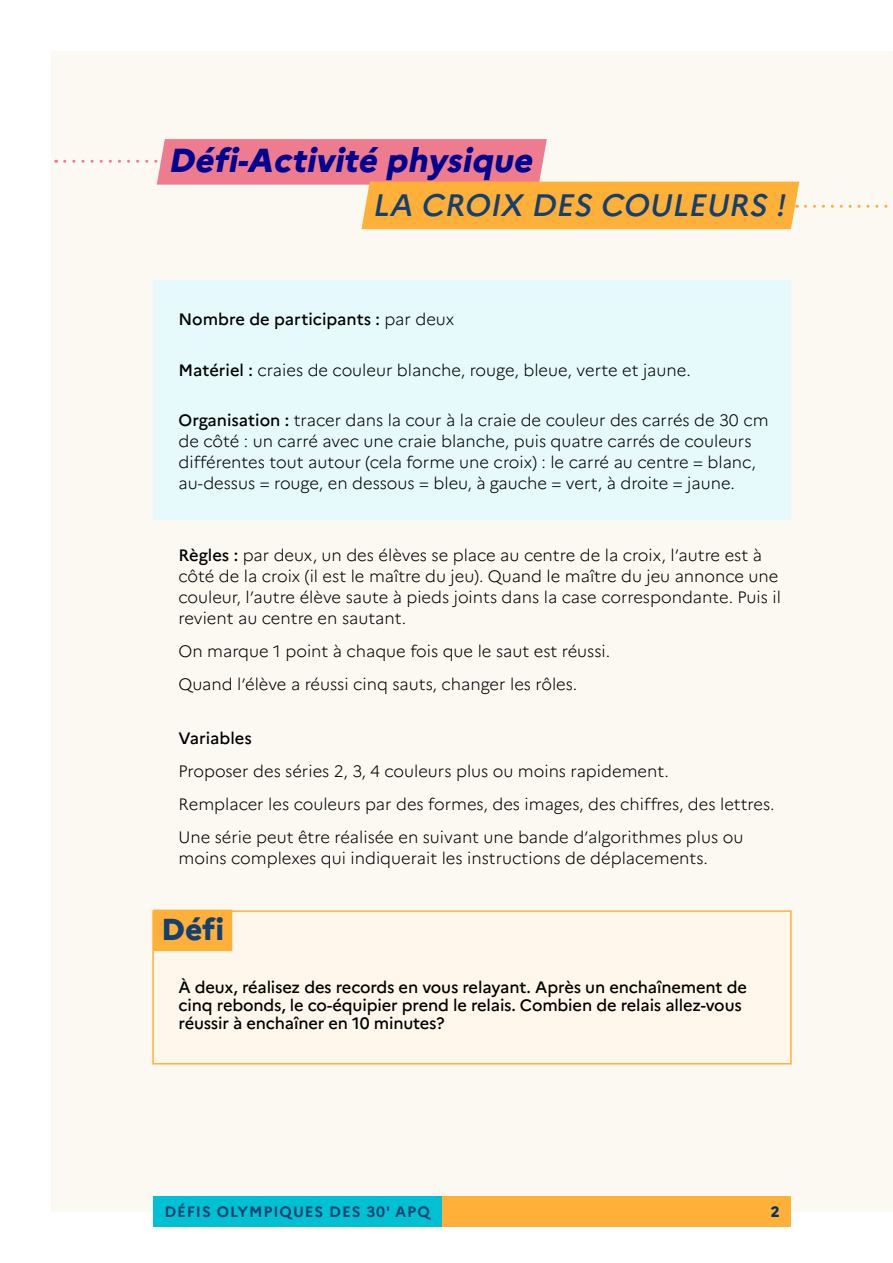
<style>
.page{position:relative;width:893px;height:1263px;background:#fff}
.page>*{position:absolute;margin:0;border:0;box-sizing:border-box;transform-origin:0 0}
.t1{font:italic 800 33.3px "Marianne";color:#000091}
.t2{font:italic 500 31.05px "Marianne";color:#134070}
.t3{font:800 30.3px "Marianne";color:#134070}
.t4{font:300 16.5px/21px "Marianne";color:#000}
.t5{font:500 16.5px/18px "Marianne";letter-spacing:-.01em;color:#000}
.t6{font:700 15px "Marianne";letter-spacing:.06em;color:#134070}
.t7{font:800 15px "Marianne";color:#036}
.s1{font-weight:300}
.s2{font-weight:500}
</style>
<div class="page">
<div style="left:51px;top:51px;width:842px;height:1161px;background:#fbf9f2"></div>
<div style="left:153px;top:1197px;width:289px;height:30px;background:#00c1d4"></div>
<div style="left:153px;top:281px;width:638px;height:239px;background:#e6f9fb"></div>
<div style="left:161px;top:139px;width:382px;height:46px;background:#ef7c8e"></div>
<div style="left:366px;top:182px;width:429px;height:47px;background:#ffb039"></div>
<svg style="left:65px;top:160px;width:96px;height:3px"></svg>
<svg style="left:805px;top:205px;width:88px;height:3px"></svg>
<div style="left:152px;top:910px;width:640px;height:154px;background:#fff7eb;border:2px solid #ffb039"></div>
<div style="left:153px;top:909px;width:79px;height:42px;background:#ffb039"></div>
<div style="left:445px;top:1197px;width:346px;height:30px;background:#ffb039"></div>
<h1 class="t1" style="left:168px;top:140px;width:373px">Défi-Activité physique</h1>
<h2 class="t2" style="left:372px;top:186px;width:421px">LA CROIX DES COULEURS !</h2>
<p class="t5" style="left:179px;top:310px;width:277px">Nombre de participants : <span class="s1">par deux</span></p>
<p class="t4" style="left:179px;top:359px;width:514px"><span class="s2">Matériel :</span> craies de couleur blanche, rouge, bleue, verte et jaune.</p>
<p class="t4" style="left:179px;top:410px;width:591px"><span class="s2">Organisation :</span> tracer dans la cour à la craie de couleur des carrés de 30 cm de côté : un carré avec une craie blanche, puis quatre carrés de couleurs différentes tout autour (cela forme une croix) : le carré au centre = blanc, au-dessus = rouge, en dessous = bleu, à gauche = vert, à droite = jaune.</p>
<p class="t4" style="left:179px;top:545px;width:604px"><span class="s2">Règles :</span> par deux, un des élèves se place au centre de la croix, l’autre est à côté de la croix (il est le maître du jeu). Quand le maître du jeu annonce une couleur, l’autre élève saute à pieds joints dans la case correspondante. Puis il revient au centre en sautant.</p>
<p class="t4" style="left:179px;top:635px;width:433px;line-height:33px">On marque 1 point à chaque fois que le saut est réussi.<br>Quand l’élève a réussi cinq sauts, changer les rôles.</p>
<p class="t5" style="left:179px;top:729px;width:75px">Variables</p>
<p class="t4" style="left:179px;top:755px;width:597px;line-height:33px">Proposer des séries 2, 3, 4 couleurs plus ou moins rapidement.<br>Remplacer les couleurs par des formes, des images, des chiffres, des lettres.<br>Une série peut être réalisée en suivant une bande d’algorithmes plus ou</p>
<p class="t4" style="left:179px;top:848px;width:531px">moins complexes qui indiquerait les instructions de déplacements.</p>
<h3 class="t3" style="left:161px;top:910px;width:64px">Défi</h3>
<p class="t5" style="left:179px;top:978px;width:570px">À deux, réalisez des records en vous relayant. Après un enchaînement de cinq rebonds, le co-équipier prend le relais. Combien de relais allez-vous réussir à enchaîner en 10 minutes?</p>
<p class="t6" style="left:164px;top:1203px;width:267px">DÉFIS OLYMPIQUES DES 30' APQ</p>
<p class="t7" style="left:771px;top:1202px;width:10px">2</p>
</div>
